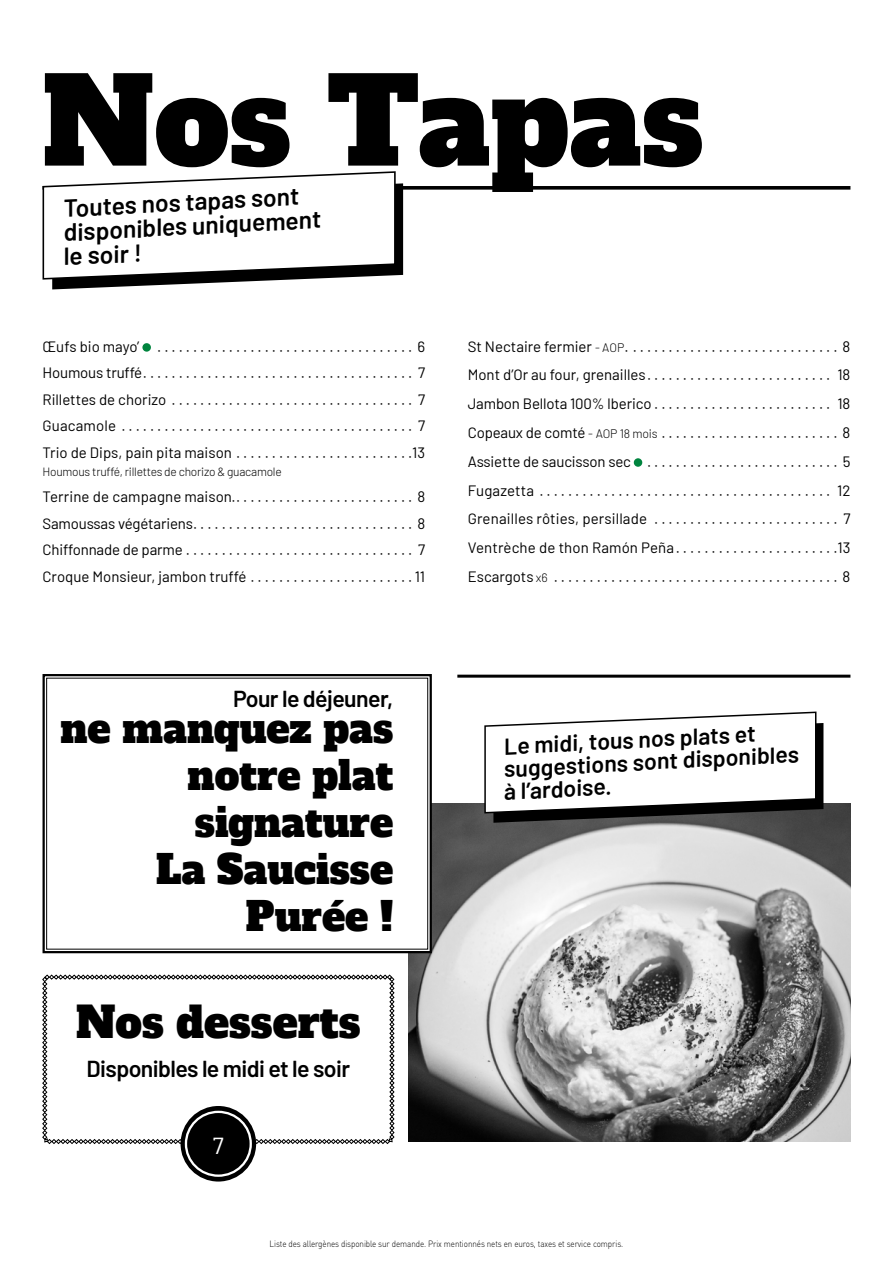
<style>
.page{position:relative;width:893px;height:1263px;background:#fff}
.page>*{position:absolute;margin:0;border:0;box-sizing:border-box;transform-origin:0 0}
.t1{font:118.8px "Alfa Slab One";color:#000}
.t2{font:42px "Alfa Slab One";color:#000}
.t3{font:39px/46.8px "Alfa Slab One";color:#000;text-align:right}
.t4{font:600 24.6px/24.2px "Barlow";color:#000}
.t5{font:23.25px "Barlow";color:#fff}
.t6{font:600 23.1px/22.6px "Barlow";letter-spacing:-.025em;color:#000}
.t7{font:15px/28.8px "Barlow";color:#000;text-align:justify}
.t8{font:300 12px "Barlow";letter-spacing:-.02em;color:#000}
.t9{font:300 9px "DIN Pro";letter-spacing:-.01em;color:#000;scale:.89 1}
.s1{font-weight:300;font-size:12.3px}
</style>
<div class="page">
<img style="left:408px;top:804px;width:442px;height:338px">
<hr style="left:457px;top:675px;width:393px;height:3px;background:#000">
<svg style="left:42px;top:974px;width:352px;height:170px"></svg>
<svg style="left:403px;top:186px;width:447px;height:4px;background:#181818"></svg>
<svg style="left:483px;top:711px;width:340px;height:112px"></svg>
<svg style="left:42px;top:171px;width:361px;height:118px"></svg>
<svg style="left:42px;top:674px;width:391px;height:280px"></svg>
<div style="left:46px;top:678px;width:382px;height:271px;border:1px solid #000"></div>
<div style="left:142px;top:343px;width:9px;height:9px;background:#00843e;border-radius:50%"></div>
<div style="left:634px;top:458px;width:8px;height:9px;background:#00843e;border-radius:50%"></div>
<div style="left:181px;top:1106px;width:75px;height:75px;background:#000;border-radius:50%"></div>
<div style="left:185px;top:1111px;width:67px;height:66px;border:2px solid #fff;border-radius:50%"></div>
<h1 class="t1" style="left:43px;top:19px;width:662px">Nos Tapas</h1>
<h3 class="t4" style="left:60px;top:194px;width:261px;rotate:-3deg">Toutes nos tapas sont disponibles uniquement le soir !</h3>
<p class="t7" style="left:43px;top:332px;width:384px;line-height:26.5px">Œufs bio mayo’ . . . . . . . . . . . . . . . . . . . . . . . . . . . . . . . . . . . . 6<br>Houmous truffé . . . . . . . . . . . . . . . . . . . . . . . . . . . . . . . . . . . . . . 7<br>Rillettes de chorizo . . . . . . . . . . . . . . . . . . . . . . . . . . . . . . . . . . 7<br>Guacamole . . . . . . . . . . . . . . . . . . . . . . . . . . . . . . . . . . . . . . . . . 7<br>Trio de Dips, pain pita maison . . . . . . . . . . . . . . . . . . . . . . . . 13</p>
<p class="t8" style="left:43px;top:463px;width:241px">Houmous truffé, rillettes de chorizo &amp; guacamole</p>
<p class="t7" style="left:43px;top:482px;width:384px;line-height:26.5px">Terrine de campagne maison. . . . . . . . . . . . . . . . . . . . . . . . . . 8<br>Samoussas végétariens . . . . . . . . . . . . . . . . . . . . . . . . . . . . . . . 8<br>Chiffonnade de parme . . . . . . . . . . . . . . . . . . . . . . . . . . . . . . . . 7<br>Croque Monsieur, jambon truffé . . . . . . . . . . . . . . . . . . . . . . 11</p>
<h3 class="t6" style="left:233px;top:686px;width:162px">Pour le déjeuner,</h3>
<h3 class="t3" style="left:60px;top:702px;width:334px">ne manquez pas notre plat signature<br>La Saucisse<br>Purée !</h3>
<h2 class="t2" style="left:76px;top:986px;width:286px">Nos desserts</h2>
<h3 class="t6" style="left:87px;top:1055px;width:265px">Disponibles le midi et le soir</h3>
<h3 class="t5" style="left:213px;top:1128px;width:12px">7</h3>
<p class="t7" style="left:468px;top:331px;width:384px">St Nectaire fermier <span class="s1">- AOP</span>. . . . . . . . . . . . . . . . . . . . . . . . . . . . . . 8<br>Mont d’Or au four, grenailles . . . . . . . . . . . . . . . . . . . . . . . . . . 18<br>Jambon Bellota 100% Iberico . . . . . . . . . . . . . . . . . . . . . . . . . 18<br>Copeaux de comté <span class="s1">- AOP 18 mois</span> . . . . . . . . . . . . . . . . . . . . . . . . . 8<br>Assiette de saucisson sec . . . . . . . . . . . . . . . . . . . . . . . . . . . 5<br>Fugazetta . . . . . . . . . . . . . . . . . . . . . . . . . . . . . . . . . . . . . . . . . 12<br>Grenailles rôties, persillade . . . . . . . . . . . . . . . . . . . . . . . . . . 7<br>Ventrèche de thon Ramón Peña . . . . . . . . . . . . . . . . . . . . . . 13<br>Escargots <span class="s1">x6</span> . . . . . . . . . . . . . . . . . . . . . . . . . . . . . . . . . . . . . . . . 8</p>
<h3 class="t6" style="left:501px;top:733px;width:298px;rotate:-3deg">Le midi, tous nos plats et suggestions sont disponibles à l’ardoise.</h3>
<p class="t9" style="left:270px;top:1238px;width:399px">Liste des allergènes disponible sur demande. Prix mentionnés nets en euros, taxes et service compris.</p>
</div>
